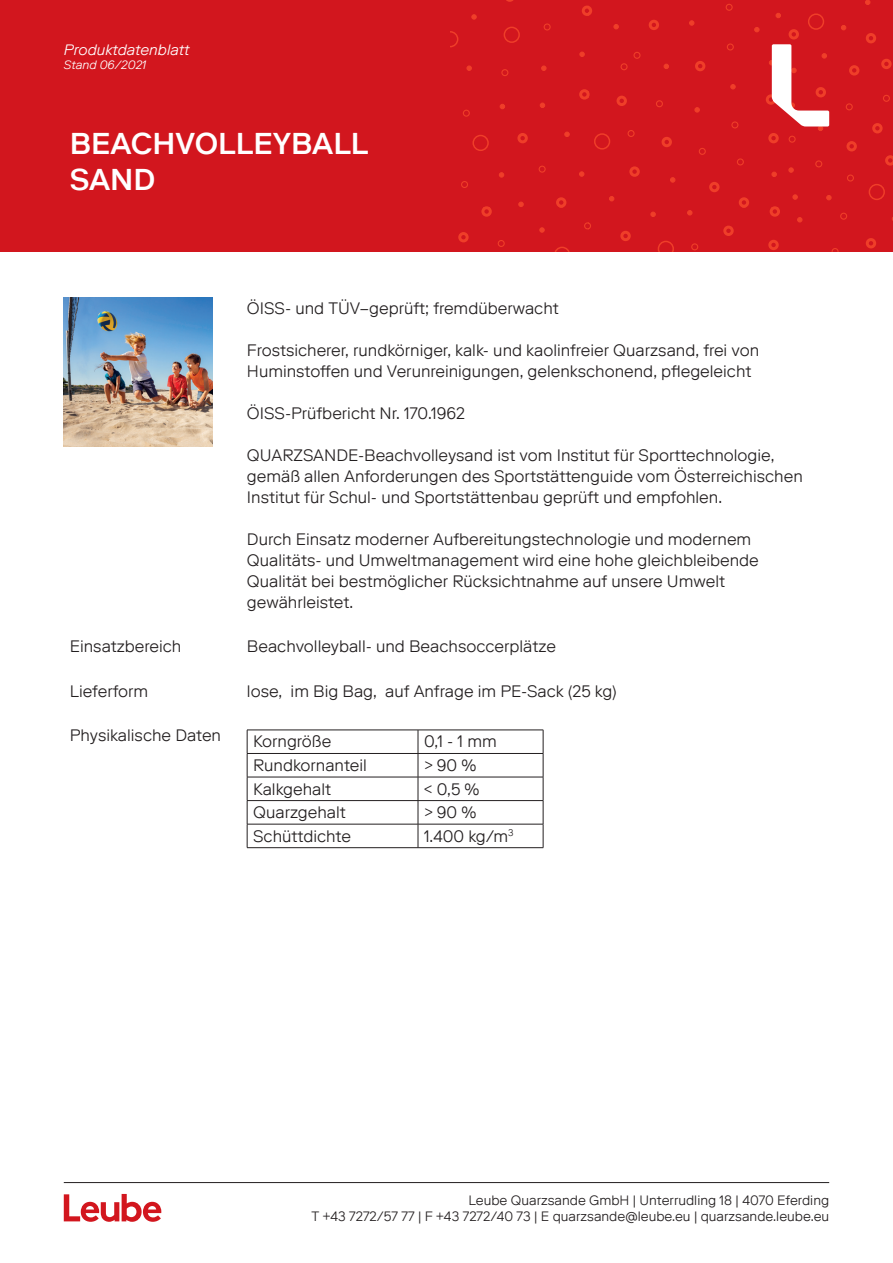
<style>
.page{position:relative;width:893px;height:1263px;background:#fff}
.page>*{position:absolute;margin:0;border:0;box-sizing:border-box;transform-origin:0 0}
.t1{font:500 30px/36px "Riforma LLTT";color:#fff}
.t2{font:300 16.5px/21px "Riforma LLTT";color:#231f20}
.t3{font:italic 300 15px "Riforma LLTT";color:#fff}
.t4{font:300 13.5px/16.2px "Riforma LLTT";color:#231f20;text-align:right}
.t5{font:italic 300 12px "Riforma LLTT";color:#fff}
</style>
<div class="page">
<div style="left:0;top:0;width:893px;height:252px;background:#d2161e"></div>
<svg style="left:772px;top:44px;width:57px;height:82px"></svg>
<svg style="left:64px;top:1194px;width:97px;height:28px"></svg>
<hr style="left:64px;top:1182px;width:765px;height:1px;background:#231f20">
<hr style="left:247px;top:730px;width:171px;height:1px;background:#231f20">
<hr style="left:418px;top:730px;width:125px;height:1px;background:#231f20">
<hr style="left:247px;top:753px;width:171px;height:1px;background:#231f20">
<hr style="left:418px;top:753px;width:125px;height:1px;background:#231f20">
<hr style="left:247px;top:777px;width:171px;height:1px;background:#231f20">
<hr style="left:418px;top:777px;width:125px;height:1px;background:#231f20">
<hr style="left:247px;top:800px;width:171px;height:1px;background:#231f20">
<hr style="left:418px;top:800px;width:125px;height:1px;background:#231f20">
<hr style="left:247px;top:824px;width:171px;height:1px;background:#231f20">
<svg style="left:247px;top:730px;width:1px;height:117px"></svg>
<hr style="left:418px;top:824px;width:125px;height:1px;background:#231f20">
<svg style="left:418px;top:730px;width:1px;height:117px"></svg>
<svg style="left:543px;top:730px;width:1px;height:117px"></svg>
<hr style="left:247px;top:847px;width:171px;height:1px;background:#231f20">
<hr style="left:418px;top:847px;width:125px;height:1px;background:#231f20">
<img style="left:64px;top:298px;width:149px;height:148px">
<p class="t3" style="left:64px;top:40px;width:127px">Produktdatenblatt</p>
<p class="t5" style="left:64px;top:57px;width:84px">Stand 06/2021</p>
<h1 class="t1" style="left:70px;top:125px;width:300px">BEACHVOLLEYBALL<br>SAND</h1>
<p class="t2" style="left:247px;top:297px;width:313px">ÖISS- und TÜV–geprüft; fremdüberwacht</p>
<p class="t2" style="left:247px;top:339px;width:514px">Frostsicherer, rundkörniger, kalk- und kaolinfreier Quarzsand, frei von<br>Huminstoffen und Verunreinigungen, gelenkschonend, pflegeleicht</p>
<p class="t2" style="left:247px;top:402px;width:220px">ÖISS-Prüfbericht Nr. 170.1962</p>
<p class="t2" style="left:247px;top:444px;width:557px">QUARZSANDE-Beachvolleysand ist vom Institut für Sporttechnologie, gemäß allen Anforderungen des Sportstättenguide vom Österreichischen<br>Institut für Schul- und Sportstättenbau geprüft und empfohlen.</p>
<p class="t2" style="left:247px;top:528px;width:513px">Durch Einsatz moderner Aufbereitungstechnologie und modernem Qualitäts- und Umweltmanagement wird eine hohe gleichbleibende Qualität bei bestmöglicher Rücksichtnahme auf unsere Umwelt gewährleistet.</p>
<p class="t2" style="left:70px;top:636px;width:113px">Einsatzbereich</p>
<p class="t2" style="left:247px;top:636px;width:310px">Beachvolleyball- und Beachsoccerplätze</p>
<p class="t2" style="left:70px;top:680px;width:80px">Lieferform</p>
<p class="t2" style="left:247px;top:680px;width:371px">lose, im Big Bag, auf Anfrage im PE-Sack (25 kg)</p>
<p class="t2" style="left:70px;top:725px;width:153px">Physikalische Daten</p>
<p class="t2" style="left:253px;top:731px;width:80px">Korngröße</p>
<p class="t2" style="left:424px;top:731px;width:74px">0,1 - 1 mm</p>
<p class="t2" style="left:253px;top:754px;width:115px">Rundkornanteil</p>
<p class="t2" style="left:424px;top:754px;width:54px">&gt; 90 %</p>
<p class="t2" style="left:253px;top:778px;width:79px">Kalkgehalt</p>
<p class="t2" style="left:424px;top:778px;width:57px">&lt; 0,5 %</p>
<p class="t2" style="left:253px;top:801px;width:94px">Quarzgehalt</p>
<p class="t2" style="left:424px;top:801px;width:54px">&gt; 90 %</p>
<p class="t2" style="left:253px;top:825px;width:99px">Schüttdichte</p>
<p class="t2" style="left:424px;top:825px;width:91px">1.400 kg/m<sup>3</sup></p>
<p class="t4" style="left:311px;top:1191px;width:519px">Leube Quarzsande GmbH | Unterrudling 18 | 4070 Eferding<br>T +43 7272/57 77 | F +43 7272/40 73 | E quarzsande@leube.eu | quarzsande.leube.eu</p>
</div>
